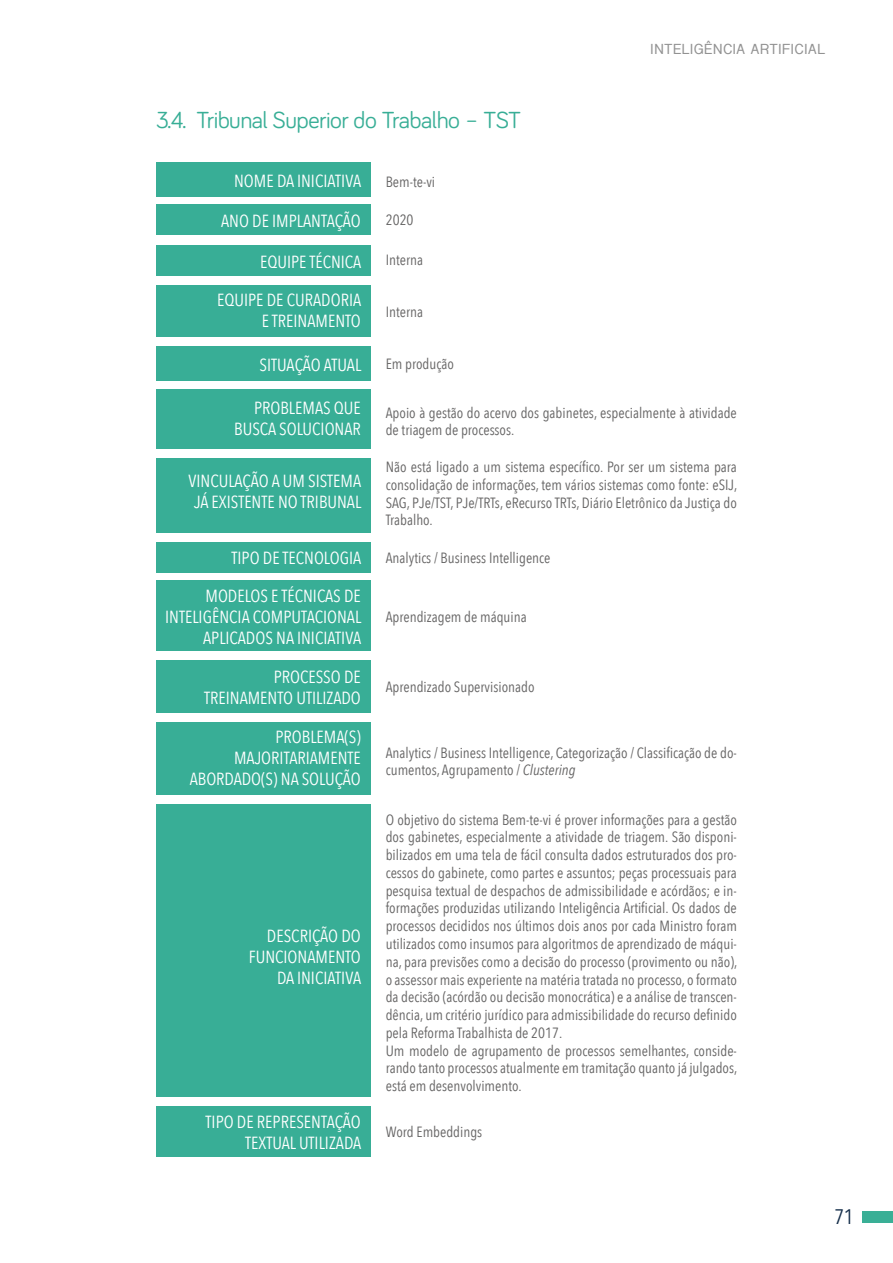
<style>
.page{position:relative;width:893px;height:1263px;background:#fff}
.page>*{position:absolute;margin:0;border:0;box-sizing:border-box;transform-origin:0 0}
.t1{font:24px "Bariol";letter-spacing:-.02em;color:#38ae96}
.t2{font:21px "Avenir Next Condensed";color:#152e4a}
.t3{font:17.55px/21px "Avenir Next Condensed";color:#fff;text-align:right}
.t4{font:14.85px/17.7px "Avenir Next Condensed";color:#646363}
.t5{font:700 13.5px "Shree Dev 0714";letter-spacing:.055em;color:#929292}
.s1{font-style:italic}
</style>
<div class="page">
<div style="left:863px;top:1212px;width:30px;height:11px;background:#3aaf96"></div>
<div style="left:156px;top:162px;width:214px;height:34px;background:#38ae96"></div>
<div style="left:156px;top:346px;width:214px;height:34px;background:#38ae96"></div>
<div style="left:156px;top:205px;width:214px;height:30px;background:#38ae96"></div>
<div style="left:156px;top:245px;width:214px;height:30px;background:#38ae96"></div>
<div style="left:156px;top:285px;width:214px;height:52px;background:#38ae96"></div>
<div style="left:156px;top:458px;width:214px;height:75px;background:#38ae96"></div>
<div style="left:156px;top:580px;width:214px;height:71px;background:#38ae96"></div>
<div style="left:156px;top:1106px;width:214px;height:51px;background:#38ae96"></div>
<div style="left:156px;top:804px;width:214px;height:293px;background:#38ae96"></div>
<div style="left:156px;top:542px;width:214px;height:30px;background:#38ae96"></div>
<div style="left:156px;top:661px;width:214px;height:52px;background:#38ae96"></div>
<div style="left:156px;top:389px;width:214px;height:60px;background:#38ae96"></div>
<div style="left:156px;top:723px;width:214px;height:72px;background:#38ae96"></div>
<h1 class="t1" style="left:156px;top:104px;width:366px">3.4. Tribunal Superior do Trabalho – TST</h1>
<p class="t3" style="left:234px;top:170px;width:129px">NOME DA INICIATIVA</p>
<p class="t4" style="left:386px;top:172px;width:51px">Bem-te-vi</p>
<p class="t3" style="left:221px;top:209px;width:141px">ANO DE IMPLANTAÇÃO</p>
<p class="t3" style="left:260px;top:250px;width:103px">EQUIPE TÉCNICA</p>
<p class="t3" style="left:217px;top:289px;width:146px">EQUIPE DE CURADORIA<br>E TREINAMENTO</p>
<p class="t4" style="left:386px;top:211px;width:29px">2020</p>
<p class="t4" style="left:386px;top:250px;width:39px">Interna</p>
<p class="t4" style="left:386px;top:302px;width:39px">Interna</p>
<p class="t3" style="left:260px;top:354px;width:103px">SITUAÇÃO ATUAL</p>
<p class="t4" style="left:386px;top:355px;width:70px">Em produção</p>
<p class="t5" style="left:651px;top:41px;width:176px">INTELIGÊNCIA ARTIFICIAL</p>
<p class="t3" style="left:234px;top:396px;width:128px">PROBLEMAS QUE<br>BUSCA SOLUCIONAR</p>
<p class="t3" style="left:189px;top:469px;width:174px;text-align:center">VINCULAÇÃO A UM SISTEMA<br>JÁ EXISTENTE NO TRIBUNAL</p>
<p class="t3" style="left:232px;top:547px;width:131px">TIPO DE TECNOLOGIA</p>
<p class="t3" style="left:165px;top:584px;width:198px">MODELOS E TÉCNICAS DE<br>INTELIGÊNCIA COMPUTACIONAL<br>APLICADOS NA INICIATIVA</p>
<p class="t3" style="left:204px;top:666px;width:158px">PROCESSO DE<br>TREINAMENTO UTILIZADO</p>
<p class="t3" style="left:190px;top:725px;width:173px">PROBLEMA(S)<br>MAJORITARIAMENTE<br>ABORDADO(S) NA SOLUÇÃO</p>
<p class="t3" style="left:249px;top:924px;width:114px">DESCRIÇÃO DO<br>FUNCIONAMENTO<br>DA INICIATIVA</p>
<p class="t3" style="left:206px;top:1110px;width:157px">TIPO DE REPRESENTAÇÃO<br>TEXTUAL UTILIZADA</p>
<p class="t4" style="left:386px;top:403px;width:353px">Apoio à gestão do acervo dos gabinetes, especialmente à atividade de triagem de processos.</p>
<p class="t4" style="left:386px;top:457px;width:353px;text-align:justify">Não está ligado a um sistema específico. Por ser um sistema para consolidação de informações, tem vários sistemas como fonte: eSIJ, SAG, PJe/TST, PJe/TRTs, eRecurso TRTs, Diário Eletrônico da Justiça do Trabalho.</p>
<p class="t4" style="left:386px;top:548px;width:166px">Analytics / Business Intelligence</p>
<p class="t4" style="left:386px;top:607px;width:143px">Aprendizagem de máquina</p>
<p class="t4" style="left:386px;top:677px;width:150px">Aprendizado Supervisionado</p>
<p class="t4" style="left:386px;top:743px;width:353px">Analytics / Business Intelligence, Categorização / Classificação de do&shy;cumentos, Agrupamento / <span class="s1">Clustering</span></p>
<p class="t4" style="left:386px;top:810px;width:353px">O objetivo do sistema Bem-te-vi é prover informações para a gestão dos gabinetes, especialmente a atividade de triagem. São disponi&shy;bilizados em uma tela de fácil consulta dados estruturados dos pro&shy;cessos do gabinete, como partes e assuntos; peças processuais para pesquisa textual de despachos de admissibilidade e acórdãos; e in&shy;formações produzidas utilizando Inteligência Artificial. Os dados de processos decididos nos últimos dois anos por cada Ministro foram utilizados como insumos para algoritmos de aprendizado de máqui&shy;na, para previsões como a decisão do processo (provimento ou não), o assessor mais experiente na matéria tratada no processo, o formato da decisão (acórdão ou decisão monocrática) e a análise de transcen&shy;dência, um critério jurídico para admissibilidade do recurso definido pela Reforma Trabalhista de 2017.<br>Um modelo de agrupamento de processos semelhantes, conside&shy;rando tanto processos atualmente em tramitação quanto já julgados, está em desenvolvimento.</p>
<p class="t4" style="left:386px;top:1122px;width:98px">Word Embeddings</p>
<h2 class="t2" style="left:835px;top:1199px;width:20px">71</h2>
</div>
